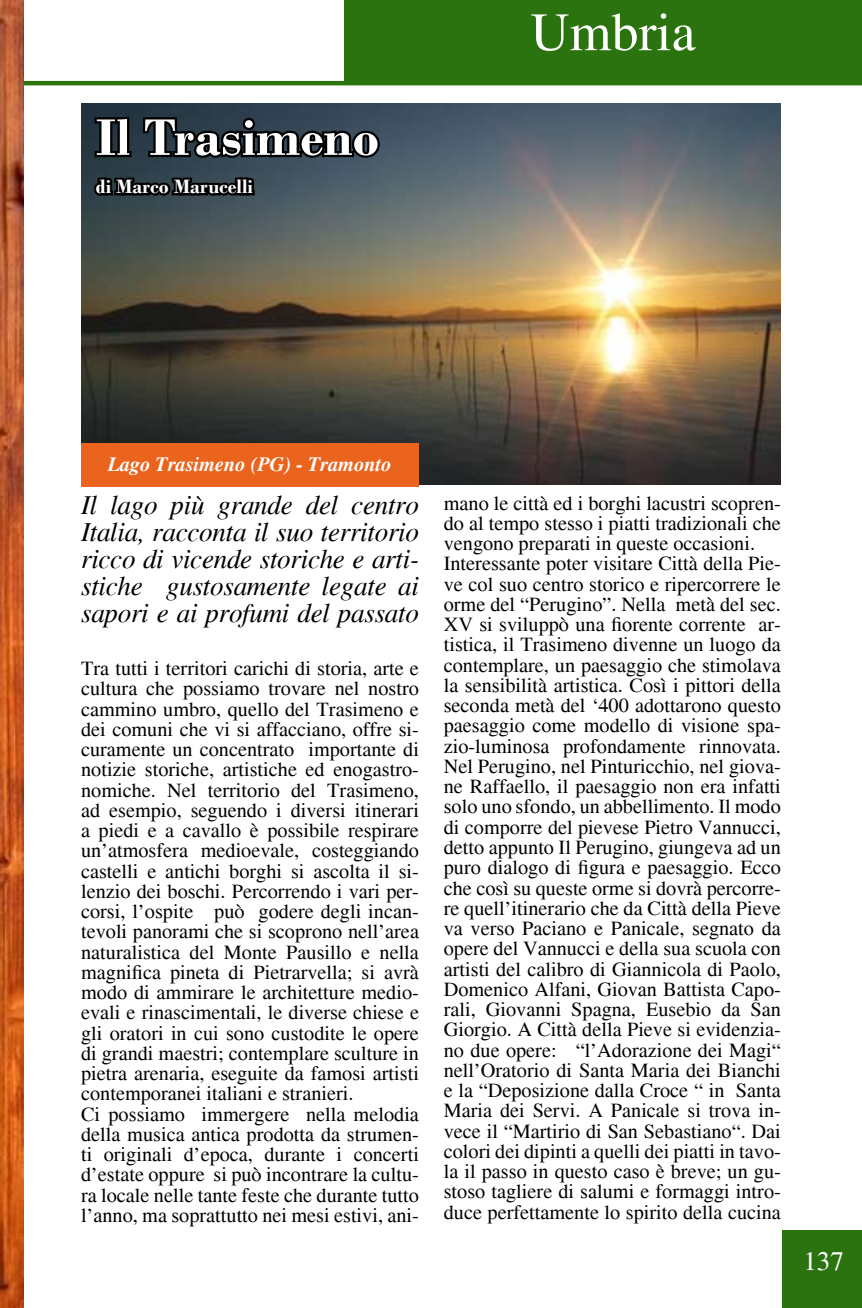
<style>
.page{position:relative;width:862px;height:1308px;background:#fff}
.page>*{position:absolute;margin:0;border:0;box-sizing:border-box;transform-origin:0 0}
.t1{font:700 54px "Bodoni";color:#fff}
.t2{font:54px "Times";color:#fff}
.t3{font:italic 27px/27px "Times";letter-spacing:-.01em;color:#000;text-align:justify}
.t4{font:27px "Times";color:#fff}
.t5{font:20.25px/20.2px "Times";color:#000}
.t6{font:italic 700 20.25px "Times";color:#fff}
.t7{font:700 20.25px "Bodoni";color:#fff}
</style>
<div class="page">
<div style="left:782px;top:1230px;width:79px;height:77px;background:#2b730f"></div>
<div style="left:344px;top:0;width:517px;height:82px;background:#2b730f"></div>
<hr style="left:0;top:81px;width:861px;height:4px;background:#2b730f">
<img style="left:81px;top:104px;width:699px;height:381px">
<svg style="left:90px;top:114px;width:292px;height:118px;background:#2f3c43"></svg>
<img style="left:0;top:0;width:24px;height:1307px">
<div style="left:81px;top:443px;width:337px;height:43px;background:#ea641e"></div>
<h1 class="t1" style="left:96px;top:105px;width:285px">Il Trasimeno</h1>
<p class="t7" style="left:96px;top:174px;width:159px">di Marco Marucelli</p>
<h1 class="t2" style="left:530px;top:2px;width:166px">Umbria</h1>
<p class="t6" style="left:108px;top:452px;width:285px">Lago Trasimeno (PG) - Tramonto</p>
<h2 class="t3" style="left:81px;top:492px;width:339px">Il lago più grande del centro Italia, racconta il suo territorio ricco di vicende storiche e arti&shy;stiche gustosamente legate ai sapori e ai profumi del passato</h2>
<p class="t5" style="left:81px;top:658px;width:339px">Tra tutti i territori carichi di storia, arte e cultura che possiamo trovare nel nostro cammino umbro, quello del Trasimeno e dei comuni che vi si affacciano, offre si&shy;curamente un concentrato importante di notizie storiche, artistiche ed enogastro&shy;nomiche. Nel territorio del Trasimeno, ad esempio, seguendo i diversi itinerari a piedi e a cavallo è possibile respirare un’atmosfera medioevale, costeggiando castelli e antichi borghi si ascolta il si&shy;lenzio dei boschi. Percorrendo i vari per&shy;corsi, l’ospite può godere degli incan&shy;tevoli panorami che si scoprono nell’area naturalistica del Monte Pausillo e nella magnifica pineta di Pietrarvella; si avrà modo di ammirare le architetture medio&shy;evali e rinascimentali, le diverse chiese e gli oratori in cui sono custodite le opere di grandi maestri; contemplare sculture in pietra arenaria, eseguite da famosi artisti contemporanei italiani e stranieri.<br>Ci possiamo immergere nella melodia della musica antica prodotta da strumen&shy;ti originali d’epoca, durante i concerti d’estate oppure si può incontrare la cultu&shy;ra locale nelle tante feste che durante tutto l’anno, ma soprattutto nei mesi estivi, ani-</p>
<p class="t5" style="left:443px;top:493px;width:338px">mano le città ed i borghi lacustri scopren&shy;do al tempo stesso i piatti tradizionali che vengono preparati in queste occasioni.<br>Interessante poter visitare Città della Pie&shy;ve col suo centro storico e ripercorrere le orme del “Perugino”. Nella metà del sec.<br>XV si sviluppò una fiorente corrente ar&shy;tistica, il Trasimeno divenne un luogo da contemplare, un paesaggio che stimolava la sensibilità artistica. Così i pittori della seconda metà del ‘400 adottarono questo paesaggio come modello di visione spa&shy;zio-luminosa profondamente rinnovata.<br>Nel Perugino, nel Pinturicchio, nel giova&shy;ne Raffaello, il paesaggio non era infatti solo uno sfondo, un abbellimento. Il modo di comporre del pievese Pietro Vannucci, detto appunto Il Perugino, giungeva ad un puro dialogo di figura e paesaggio. Ecco che così su queste orme si dovrà percorre&shy;re quell’itinerario che da Città della Pieve va verso Paciano e Panicale, segnato da opere del Vannucci e della sua scuola con artisti del calibro di Giannicola di Paolo, Domenico Alfani, Giovan Battista Capo&shy;rali, Giovanni Spagna, Eusebio da San Giorgio. A Città della Pieve si evidenzia&shy;no due opere: “l’Adorazione dei Magi“ nell’Oratorio di Santa Maria dei Bianchi e la “Deposizione dalla Croce “ in Santa Maria dei Servi. A Panicale si trova in&shy;vece il “Martirio di San Sebastiano“. Dai colori dei dipinti a quelli dei piatti in tavo&shy;la il passo in questo caso è breve; un gu&shy;stoso tagliere di salumi e formaggi intro&shy;duce perfettamente lo spirito della cucina</p>
<h2 class="t4" style="left:802px;top:1245px;width:42px">137</h2>
</div>
